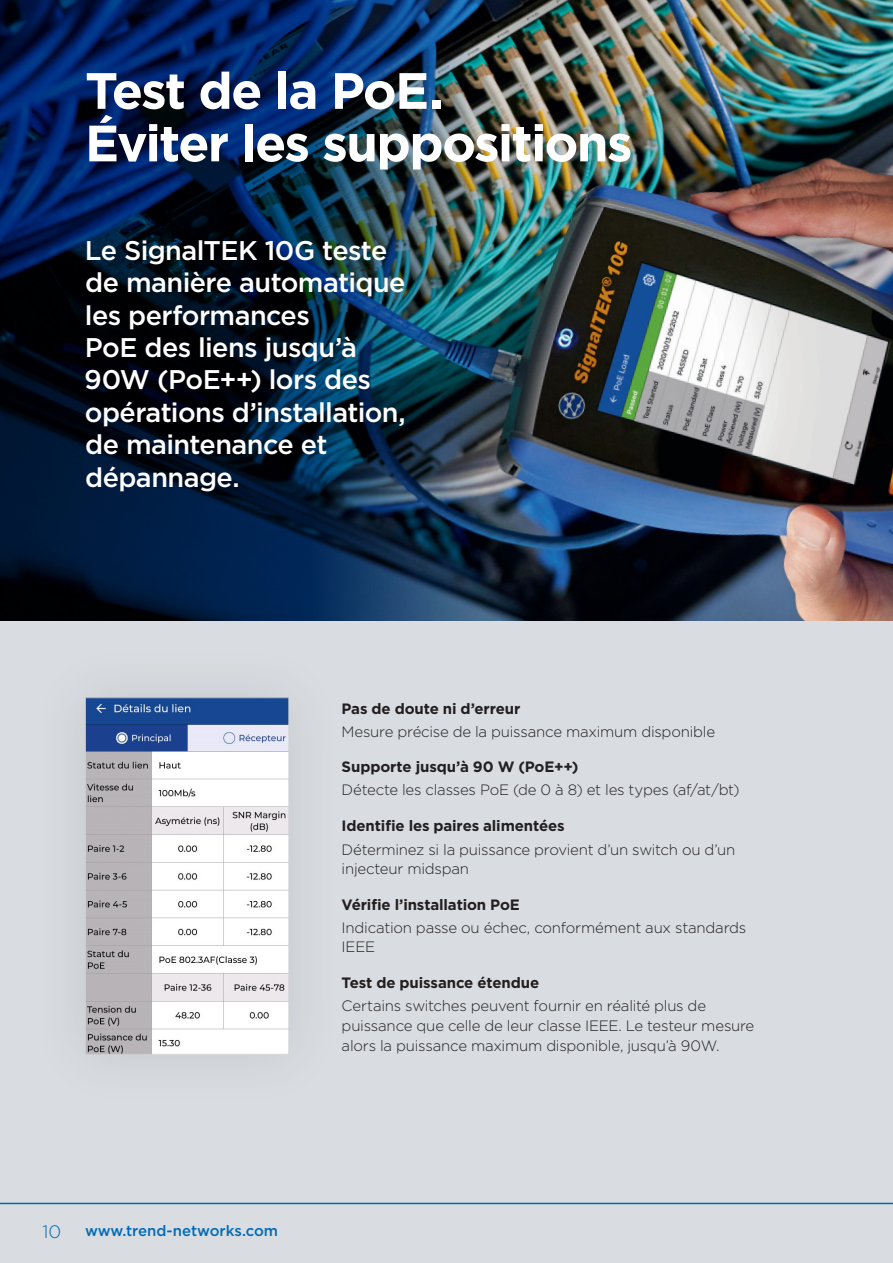
<style>
.page{position:relative;width:893px;height:1263px;background:#d9dde1}
.page>*{position:absolute;margin:0;border:0;box-sizing:border-box;transform-origin:0 0}
.t1{font:700 51px/52.5px "Gotham";letter-spacing:-.035em;color:#fff}
.Body{font:500 27px/32.4px "Gotham";letter-spacing:-.02em;color:#fff}
.t2{font:300 18px "Gotham";color:#016ab6}
.Body-2{font:300 15px/19.5px "Gotham";letter-spacing:-.015em;color:#231f20}
.Body-3{font:700 15px "Gotham";letter-spacing:-.01em;color:#231f20}
.t3{font:500 15px "Gotham";color:#016ab6}
</style>
<div class="page">
<img style="left:493px;top:0;width:400px;height:621px">
<img style="left:0;top:0;width:493px;height:621px">
<img style="left:87px;top:699px;width:200px;height:353px">
<div style="left:85px;top:697px;width:204px;height:357px;border:1px solid #d1d2d4"></div>
<hr style="left:0;top:1203px;width:893px;height:1px;background:#016ab6">
<h2 class="t1" style="left:85px;top:64px;width:549px">Test de la PoE.<br>Éviter les suppositions</h2>
<p class="Body" style="left:84px;top:234px;width:323px">Le SignalTEK 10G teste de manière automatique les performances<br>PoE des liens jusqu’à<br>90W (PoE++) lors des opérations d’installation, de maintenance et dépannage.</p>
<p class="Body-3" style="left:342px;top:698px;width:180px">Pas de doute ni d’erreur</p>
<p class="Body-2" style="left:342px;top:721px;width:375px">Mesure précise de la puissance maximum disponible</p>
<p class="Body-3" style="left:342px;top:757px;width:238px">Supporte jusqu’à 90 W (PoE++)</p>
<p class="Body-2" style="left:342px;top:780px;width:400px">Détecte les classes PoE (de 0 à 8) et les types (af/at/bt)</p>
<p class="Body-3" style="left:342px;top:816px;width:225px">Identifie les paires alimentées</p>
<p class="Body-2" style="left:342px;top:839px;width:395px">Déterminez si la puissance provient d’un switch ou d’un injecteur midspan</p>
<p class="Body-3" style="left:342px;top:895px;width:180px">Vérifie l’installation PoE</p>
<p class="Body-2" style="left:342px;top:918px;width:406px;line-height:18.8px">Indication passe ou échec, conformément aux standards<br>IEEE</p>
<p class="Body-3" style="left:342px;top:972px;width:199px">Test de puissance étendue</p>
<p class="Body-2" style="left:342px;top:996px;width:414px">Certains switches peuvent fournir en réalité plus de puissance que celle de leur classe IEEE. Le testeur mesure alors la puissance maximum disponible, jusqu’à 90W.</p>
<p class="t2" style="left:43px;top:1220px;width:20px">10</p>
<p class="t3" style="left:85px;top:1221px;width:195px">www.trend-networks.com</p>
</div>
